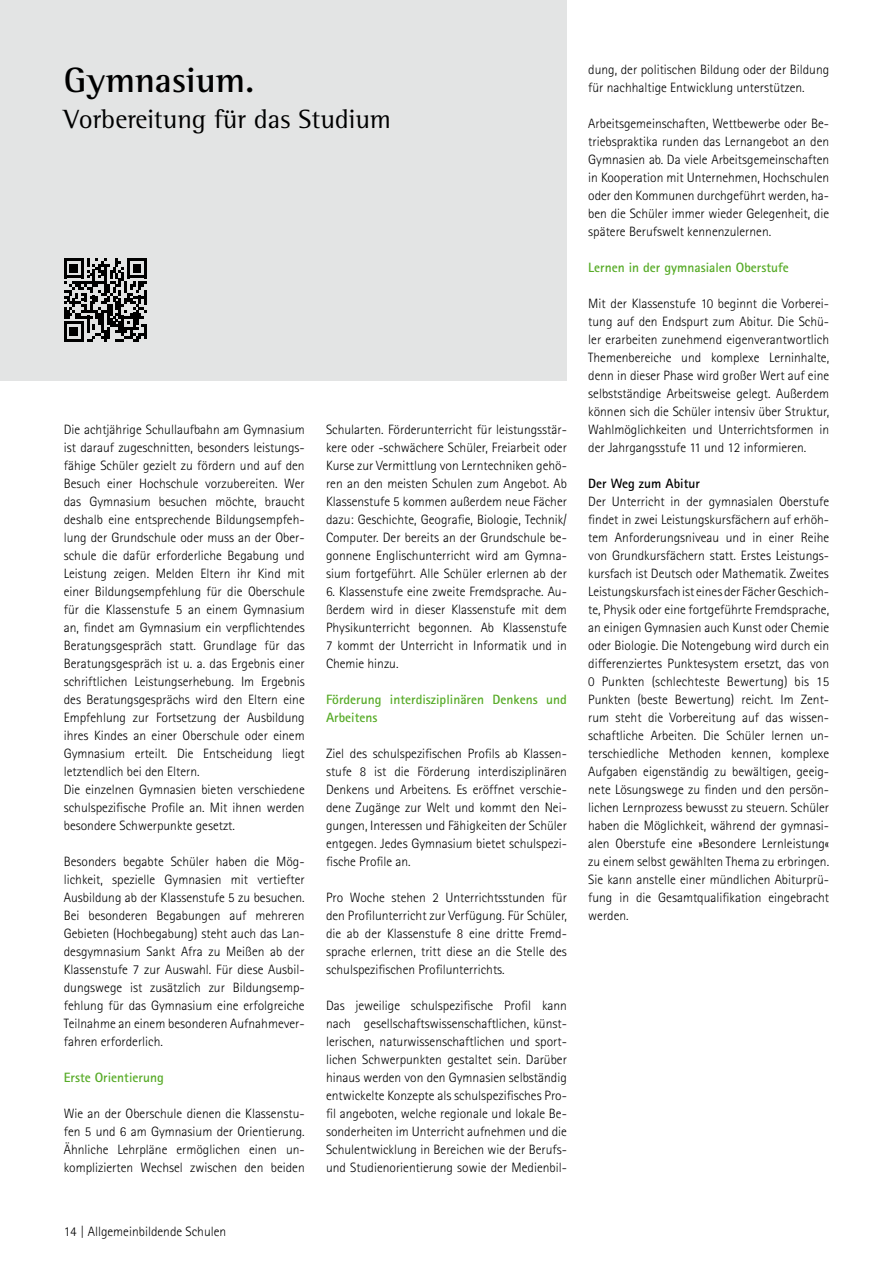
<style>
.page{position:relative;width:893px;height:1263px;background:#fff}
.page>*{position:absolute;margin:0;border:0;box-sizing:border-box;transform-origin:0 0}
.t1{font:700 36px "Rotis Semi Serif";color:#000}
.t2{font:27px "Rotis Semi Serif";color:#000}
.t3{font:300 13.5px/18px "Rotis Sans Serif";color:#000;text-align:justify}
.t4{font:700 13.5px/18px "Rotis Sans Serif";color:#57ab27}
.t5{font:700 13.5px "Rotis Sans Serif";color:#000}
</style>
<div class="page">
<div style="left:0;top:0;width:567px;height:380px;background:#e3e4e4"></div>
<hr style="left:892px;top:776px;width:1px;height:487px;background:#ed7703">
<hr style="left:892px;top:1064px;width:1px;height:135px;background:#e85113">
<svg style="left:64px;top:258px;width:83px;height:84px"></svg>
<hr style="left:144px;top:324px;width:3px;height:15px;background:#000">
<p class="t1" style="left:64px;top:59px;width:192px">Gymnasium.</p>
<p class="t2" style="left:64px;top:104px;width:329px">Vorbereitung für das Studium</p>
<p class="t3" style="left:64px;top:421px;width:242px">Die achtjährige Schullaufbahn am Gymnasium ist darauf zugeschnitten, besonders leistungs&shy;fähige Schüler gezielt zu fördern und auf den Besuch einer Hochschule vorzubereiten. Wer das Gymnasium besuchen möchte, braucht deshalb eine entsprechende Bildungsempfeh&shy;lung der Grundschule oder muss an der Ober&shy;schule die dafür erforderliche Begabung und Leistung zeigen. Melden Eltern ihr Kind mit einer Bildungsempfehlung für die Oberschule für die Klassenstufe 5 an einem Gymnasium an, findet am Gymnasium ein verpflichtendes Beratungsgespräch statt. Grundlage für das Beratungsgespräch ist u. a. das Ergebnis einer schriftlichen Leistungserhebung. Im Ergebnis des Beratungsgesprächs wird den Eltern eine Empfehlung zur Fortsetzung der Ausbildung ihres Kindes an einer Oberschule oder einem Gymnasium erteilt. Die Entscheidung liegt letztendlich bei den Eltern.</p>
<p class="t3" style="left:64px;top:781px;width:242px">Die einzelnen Gymnasien bieten verschiedene schulspezifische Profile an. Mit ihnen werden besondere Schwerpunkte gesetzt.</p>
<p class="t3" style="left:64px;top:853px;width:242px">Besonders begabte Schüler haben die Mög&shy;lichkeit, spezielle Gymnasien mit vertiefter Ausbildung ab der Klassenstufe 5 zu besuchen.<br>Bei besonderen Begabungen auf mehreren Gebieten (Hochbegabung) steht auch das Lan&shy;desgymnasium Sankt Afra zu Meißen ab der Klassenstufe 7 zur Auswahl. Für diese Ausbil&shy;dungswege ist zusätzlich zur Bildungsemp&shy;fehlung für das Gymnasium eine erfolgreiche Teilnahme an einem besonderen Aufnahmever&shy;fahren erforderlich.</p>
<p class="t4" style="left:64px;top:1068px;width:101px">Erste Orientierung</p>
<p class="t3" style="left:64px;top:1105px;width:242px">Wie an der Oberschule dienen die Klassenstu&shy;fen 5 und 6 am Gymnasium der Orientierung.<br>Ähnliche Lehrpläne ermöglichen einen un&shy;komplizierten Wechsel zwischen den beiden</p>
<p class="t3" style="left:64px;top:1223px;width:164px">14 | Allgemeinbildende Schulen</p>
<p class="t3" style="left:326px;top:421px;width:242px">Schularten. Förderunterricht für leistungsstär&shy;kere oder -schwächere Schüler, Freiarbeit oder Kurse zur Vermittlung von Lerntechniken gehö&shy;ren an den meisten Schulen zum Angebot. Ab Klassenstufe 5 kommen außerdem neue Fächer dazu: Geschichte, Geografie, Biologie, Technik/ Computer. Der bereits an der Grundschule be&shy;gonnene Englischunterricht wird am Gymna&shy;sium fortgeführt. Alle Schüler erlernen ab der</p>
<p class="t3" style="left:326px;top:583px;width:242px">6. Klassenstufe eine zweite Fremdsprache. Au&shy;ßerdem wird in dieser Klassenstufe mit dem Physikunterricht begonnen. Ab Klassenstufe 7 kommt der Unterricht in Informatik und in Chemie hinzu.</p>
<p class="t4" style="left:326px;top:690px;width:242px">Förderung interdisziplinären Denkens und<br>Arbeitens</p>
<p class="t3" style="left:326px;top:745px;width:242px">Ziel des schulspezifischen Profils ab Klassen&shy;stufe 8 ist die Förderung interdisziplinären Denkens und Arbeitens. Es eröffnet verschie&shy;dene Zugänge zur Welt und kommt den Nei&shy;gungen, Interessen und Fähigkeiten der Schüler entgegen. Jedes Gymnasium bietet schulspezi&shy;fische Profile an.</p>
<p class="t3" style="left:326px;top:889px;width:242px">Pro Woche stehen 2 Unterrichtsstunden für den Profilunterricht zur Verfügung. Für Schüler, die ab der Klassenstufe 8 eine dritte Fremd&shy;sprache erlernen, tritt diese an die Stelle des schulspezifischen Profilunterrichts.</p>
<p class="t3" style="left:326px;top:997px;width:242px">Das jeweilige schulspezifische Profil kann nach gesellschaftswissenschaftlichen, künst&shy;lerischen, naturwissenschaftlichen und sport&shy;lichen Schwerpunkten gestaltet sein. Darüber hinaus werden von den Gymnasien selbständig entwickelte Konzepte als schulspezifisches Pro&shy;fil angeboten, welche regionale und lokale Be&shy;sonderheiten im Unterricht aufnehmen und die Schulentwicklung in Bereichen wie der Berufs&shy;und Studienorientierung sowie der Medienbil-</p>
<p class="t3" style="left:588px;top:61px;width:242px">dung, der politischen Bildung oder der Bildung für nachhaltige Entwicklung unterstützen.</p>
<p class="t3" style="left:588px;top:115px;width:242px">Arbeitsgemeinschaften, Wettbewerbe oder Be&shy;triebspraktika runden das Lernangebot an den Gymnasien ab. Da viele Arbeitsgemeinschaften in Kooperation mit Unternehmen, Hochschulen</p>
<p class="t3" style="left:588px;top:187px;width:242px">oder den Kommunen durchgeführt werden, ha&shy;ben die Schüler immer wieder Gelegenheit, die spätere Berufswelt kennenzulernen.</p>
<p class="t4" style="left:588px;top:258px;width:202px">Lernen in der gymnasialen Oberstufe</p>
<p class="t3" style="left:588px;top:295px;width:242px">Mit der Klassenstufe 10 beginnt die Vorberei&shy;tung auf den Endspurt zum Abitur. Die Schü&shy;ler erarbeiten zunehmend eigenverantwortlich Themenbereiche und komplexe Lerninhalte, denn in dieser Phase wird großer Wert auf eine selbstständige Arbeitsweise gelegt. Außerdem können sich die Schüler intensiv über Struktur, Wahlmöglichkeiten und Unterrichtsformen in der Jahrgangsstufe 11 und 12 informieren.</p>
<p class="t5" style="left:588px;top:475px;width:113px">Der Weg zum Abitur</p>
<p class="t3" style="left:588px;top:492px;width:242px">Der Unterricht in der gymnasialen Oberstufe findet in zwei Leistungskursfächern auf erhöh&shy;tem Anforderungsniveau und in einer Reihe von Grundkursfächern statt. Erstes Leistungs&shy;kursfach ist Deutsch oder Mathematik. Zweites</p>
<p class="t3" style="left:588px;top:583px;width:242px">Leistungskursfach ist eines der Fächer Geschich&shy;te, Physik oder eine fortgeführte Fremdsprache, an einigen Gymnasien auch Kunst oder Chemie oder Biologie. Die Notengebung wird durch ein differenziertes Punktesystem ersetzt, das von 0 Punkten (schlechteste Bewertung) bis 15<br>Punkten (beste Bewertung) reicht. Im Zent&shy;rum steht die Vorbereitung auf das wissen&shy;schaftliche Arbeiten. Die Schüler lernen un&shy;terschiedliche Methoden kennen, komplexe Aufgaben eigenständig zu bewältigen, geeig&shy;nete Lösungswege zu finden und den persön&shy;lichen Lernprozess bewusst zu steuern. Schüler haben die Möglichkeit, während der gymnasi&shy;alen Oberstufe eine »Besondere Lernleistung« zu einem selbst gewählten Thema zu erbringen.<br>Sie kann anstelle einer mündlichen Abiturprü&shy;fung in die Gesamtqualifikation eingebracht werden.</p>
</div>
